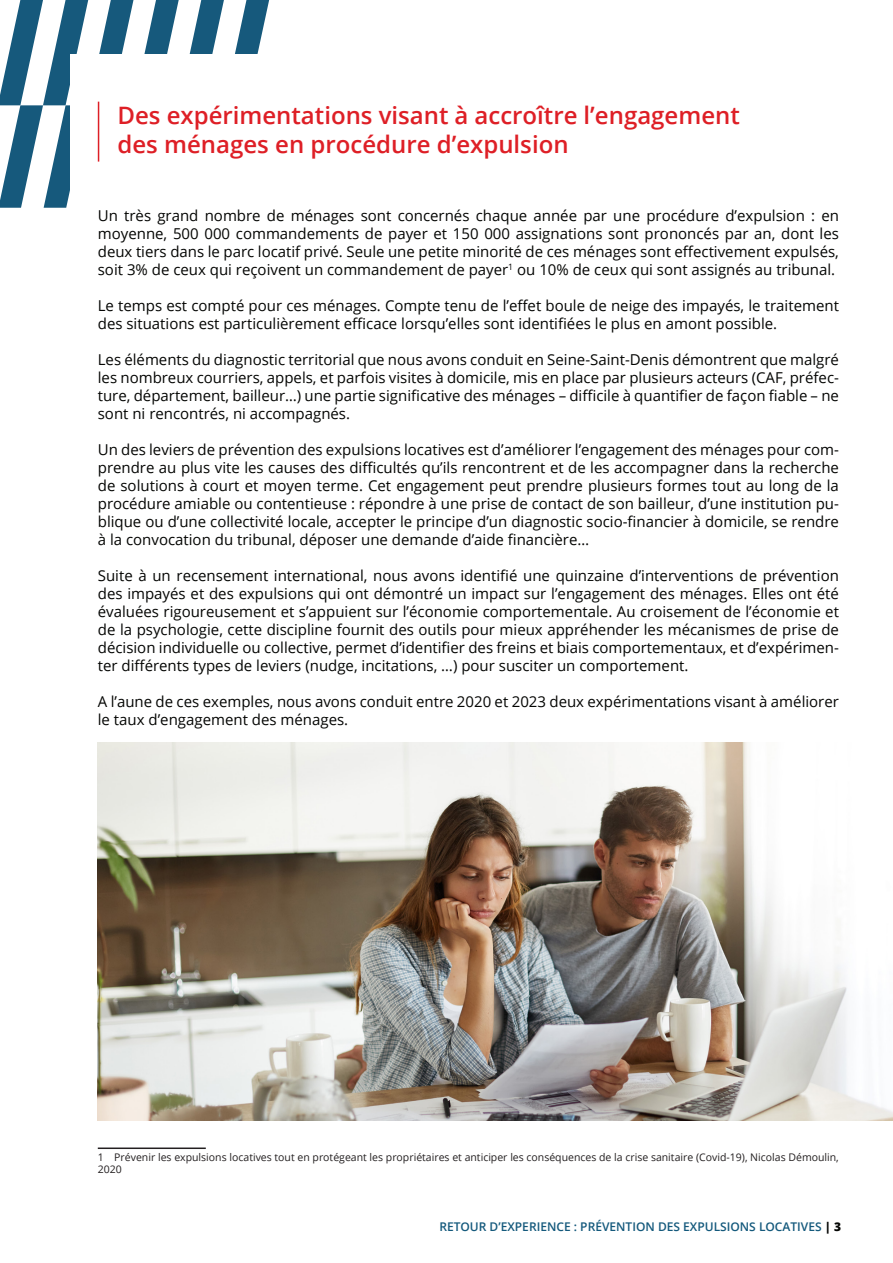
<style>
.page{position:relative;width:893px;height:1263px;background:#fff}
.page>*{position:absolute;margin:0;border:0;box-sizing:border-box;transform-origin:0 0}
.t1{font:600 24px/28.8px "Open Sans";color:#de1f26}
.t2{font:15px/18px "Open Sans";color:#040503;text-align:justify}
.t3{font:600 12px "Open Sans";color:#14597c}
.Note_de_bas_de_page{font:10.5px/12.6px "Open Sans";color:#231f20}
.s1{font-weight:800;color:#040503}
</style>
<div class="page">
<svg style="left:0;top:0;width:270px;height:208px"></svg>
<div style="left:70px;top:54px;width:785px;height:155px;background:#fff"></div>
<hr style="left:98px;top:1147px;width:108px;height:2px;background:#231f20">
<hr style="left:98px;top:102px;width:1px;height:60px;background:#de1f26">
<img style="left:98px;top:742px;width:795px;height:378px">
<p class="t1" style="left:117px;top:100px;width:624px">Des expérimentations visant à accroître l’engagement des ménages en procédure d’expulsion</p>
<p class="t2" style="left:98px;top:206px;width:743px">Un très grand nombre de ménages sont concernés chaque année par une procédure d’expulsion : en moyenne, 500 000 commandements de payer et 150 000 assignations sont prononcés par an, dont les deux tiers dans le parc locatif privé. Seule une petite minorité de ces ménages sont effectivement expulsés, soit 3% de ceux qui reçoivent un commandement de payer<sup>1</sup> ou 10% de ceux qui sont assignés au tribunal.</p>
<p class="t2" style="left:98px;top:296px;width:743px">Le temps est compté pour ces ménages. Compte tenu de l’effet boule de neige des impayés, le traitement des situations est particulièrement efficace lorsqu’elles sont identifiées le plus en amont possible.</p>
<p class="t2" style="left:98px;top:350px;width:743px">Les éléments du diagnostic territorial que nous avons conduit en Seine-Saint-Denis démontrent que malgré les nombreux courriers, appels, et parfois visites à domicile, mis en place par plusieurs acteurs (CAF, préfec&shy;ture, département, bailleur…) une partie significative des ménages – difficile à quantifier de façon fiable – ne sont ni rencontrés, ni accompagnés.</p>
<p class="t2" style="left:98px;top:440px;width:743px">Un des leviers de prévention des expulsions locatives est d’améliorer l’engagement des ménages pour com&shy;prendre au plus vite les causes des difficultés qu’ils rencontrent et de les accompagner dans la recherche de solutions à court et moyen terme. Cet engagement peut prendre plusieurs formes tout au long de la procédure amiable ou contentieuse : répondre à une prise de contact de son bailleur, d’une institution pu&shy;blique ou d’une collectivité locale, accepter le principe d’un diagnostic socio-financier à domicile, se rendre à la convocation du tribunal, déposer une demande d’aide financière…</p>
<p class="t2" style="left:98px;top:566px;width:743px">Suite à un recensement international, nous avons identifié une quinzaine d’interventions de prévention des impayés et des expulsions qui ont démontré un impact sur l’engagement des ménages. Elles ont été évaluées rigoureusement et s’appuient sur l’économie comportementale. Au croisement de l’économie et de la psychologie, cette discipline fournit des outils pour mieux appréhender les mécanismes de prise de décision individuelle ou collective, permet d’identifier des freins et biais comportementaux, et d’expérimen&shy;ter différents types de leviers (nudge, incitations, …) pour susciter un comportement.</p>
<p class="t2" style="left:98px;top:692px;width:743px">A l’aune de ces exemples, nous avons conduit entre 2020 et 2023 deux expérimentations visant à améliorer le taux d’engagement des ménages.</p>
<p class="Note_de_bas_de_page" style="left:98px;top:1150px;width:743px">1 Prévenir les expulsions locatives tout en protégeant les propriétaires et anticiper les conséquences de la crise sanitaire (Covid-19), Nicolas Démoulin,<br>2020</p>
<p class="t3" style="left:439px;top:1218px;width:403px">RETOUR D’EXPERIENCE : PRÉVENTION DES EXPULSIONS LOCATIVES <span class="s1">| 3</span></p>
</div>
